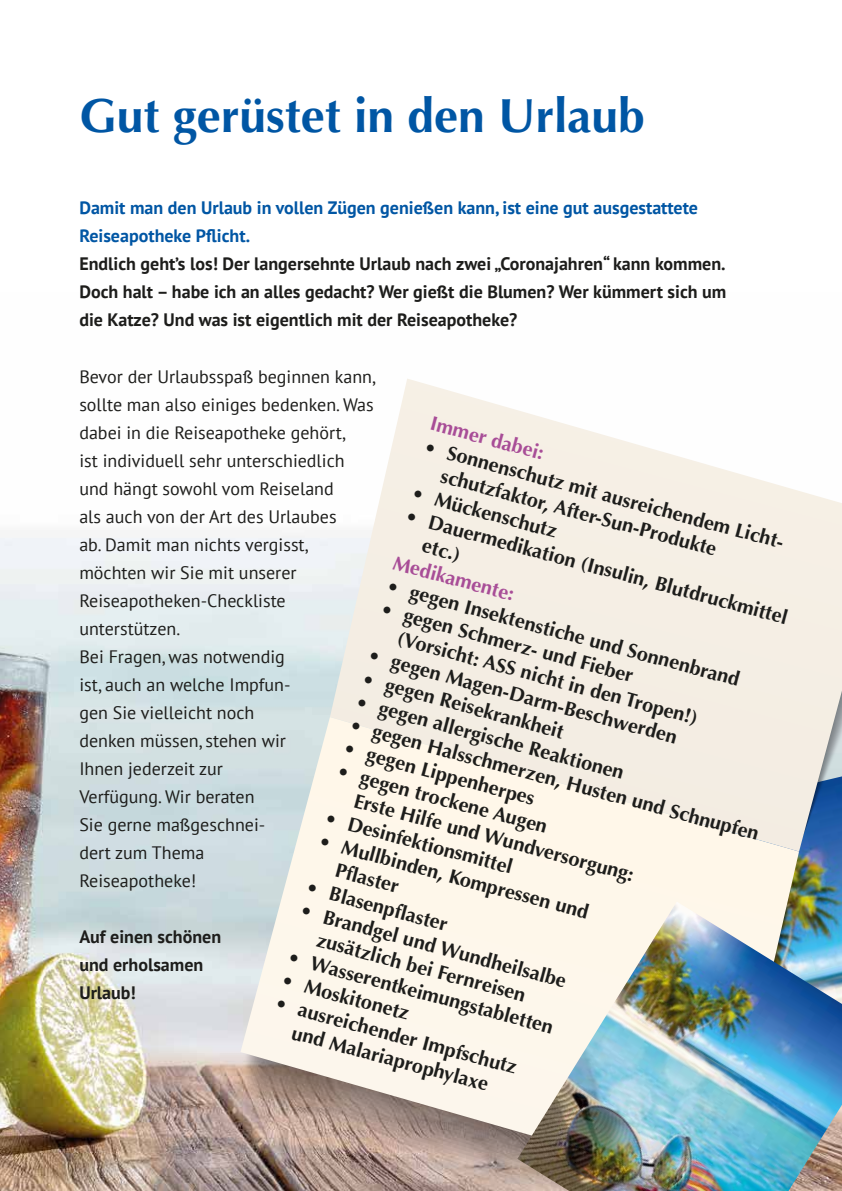
<style>
.page{position:relative;width:842px;height:1191px;background:#fff}
.page>*{position:absolute;margin:0;border:0;box-sizing:border-box;transform-origin:0 0}
.t1{font:700 48px "Optima";color:#0056a4}
.t2{font:700 20px/24px "Optima";color:#1d1d1b}
.t3{font:700 20px "Optima";color:#a84d97}
.t4{font:18px/28px "PT Sans";color:#1d1d1b}
.t5{font:700 18px/28px "PT Sans";color:#1d1d1b;text-align:justify}
.t6{font:700 18px/28px "PT Sans";color:#0056a4}
</style>
<div class="page">
<img style="left:0;top:535px;width:330px;height:656px">
<img style="left:799px;top:851px;width:43px;height:50px">
<svg style="left:330px;top:379px;width:512px;height:472px"></svg>
<svg style="left:240px;top:717px;width:559px;height:473px;background:#eae3d9"></svg>
<img style="left:517px;top:901px;width:325px;height:290px">
<h1 class="t1" style="left:79px;top:88px;width:567px">Gut gerüstet in den Urlaub</h1>
<p class="t6" style="left:79px;top:194px;width:620px">Damit man den Urlaub in vollen Zügen genießen kann, ist eine gut ausgestattete<br>Reiseapotheke Pflicht.</p>
<p class="t5" style="left:79px;top:250px;width:648px">Endlich geht’s los! Der langersehnte Urlaub nach zwei „Coronajahren“ kann kommen.<br>Doch halt – habe ich an alles gedacht? Wer gießt die Blumen? Wer kümmert sich um die Katze? Und was ist eigentlich mit der Reiseapotheke?</p>
<p class="t4" style="left:79px;top:362px;width:298px">Bevor der Urlaubsspaß beginnen kann, sollte man also einiges bedenken. Was dabei in die Reiseapotheke gehört,<br>ist individuell sehr unterschiedlich und hängt sowohl vom Reiseland<br>als auch von der Art des Urlaubes<br>ab. Damit man nichts vergisst, möchten wir Sie mit unserer<br>Reiseapotheken-Checkliste unterstützen.<br>Bei Fragen, was notwendig<br>ist, auch an welche Impfun-<br>gen Sie vielleicht noch<br>denken müssen, stehen wir<br>Ihnen jederzeit zur<br>Verfügung. Wir beraten<br>Sie gerne maßgeschnei-<br>dert zum Thema<br>Reiseapotheke!</p>
<p class="t5" style="left:79px;top:922px;width:143px;text-align:left">Auf einen schönen und erholsamen<br>Urlaub!</p>
<p class="t3" style="left:434px;top:411px;width:118px;rotate:15deg">Immer dabei:</p>
<p class="t2" style="left:451px;top:441px;width:349px;text-indent:-24px;rotate:15deg">• Sonnenschutz mit ausreichendem Licht&shy;schutzfaktor, After-Sun-Produkte</p>
<p class="t2" style="left:415px;top:481px;width:151px;rotate:15deg">• Mückenschutz</p>
<p class="t2" style="left:432px;top:510px;width:372px;text-indent:-24px;rotate:15deg">• Dauermedikation (Insulin, Blutdruckmittel etc.)</p>
<p class="t3" style="left:397px;top:551px;width:126px;rotate:15deg">Medikamente:</p>
<p class="t2" style="left:390px;top:574px;width:366px;rotate:15deg">• gegen Insektenstiche und Sonnenbrand</p>
<p class="t2" style="left:407px;top:603px;width:312px;text-indent:-24px;rotate:15deg">• gegen Schmerz- und Fieber (Vorsicht: ASS nicht in den Tropen!)</p>
<p class="t2" style="left:372px;top:643px;width:320px;rotate:15deg">• gegen Magen-Darm-Beschwerden</p>
<p class="t2" style="left:366px;top:666px;width:209px;rotate:15deg">• gegen Reisekrankheit</p>
<p class="t2" style="left:359px;top:690px;width:278px;rotate:15deg">• gegen allergische Reaktionen</p>
<p class="t2" style="left:353px;top:713px;width:424px;rotate:15deg">• gegen Halsschmerzen, Husten und Schnupfen</p>
<p class="t2" style="left:347px;top:736px;width:199px;rotate:15deg">• gegen Lippenherpes</p>
<p class="t2" style="left:364px;top:765px;width:291px;text-indent:-24px;rotate:15deg">• gegen trockene Augen<br>Erste Hilfe und Wundversorgung:</p>
<p class="t2" style="left:328px;top:805px;width:195px;rotate:15deg">• Desinfektionsmittel</p>
<p class="t2" style="left:345px;top:835px;width:256px;text-indent:-24px;rotate:15deg">• Mullbinden, Kompressen und<br>Pflaster</p>
<p class="t2" style="left:310px;top:875px;width:147px;rotate:15deg">• Blasenpflaster</p>
<p class="t2" style="left:304px;top:898px;width:276px;text-align:center;rotate:15deg">• Brandgel und Wundheilsalbe zusätzlich bei Fernreisen</p>
<p class="t2" style="left:291px;top:945px;width:276px;rotate:15deg">• Wasserentkeimungstabletten</p>
<p class="t2" style="left:285px;top:968px;width:133px;rotate:15deg">• Moskitonetz</p>
<p class="t2" style="left:279px;top:991px;width:251px;text-align:center;rotate:15deg">• ausreichender Impfschutz und Malariaprophylaxe</p>
</div>
